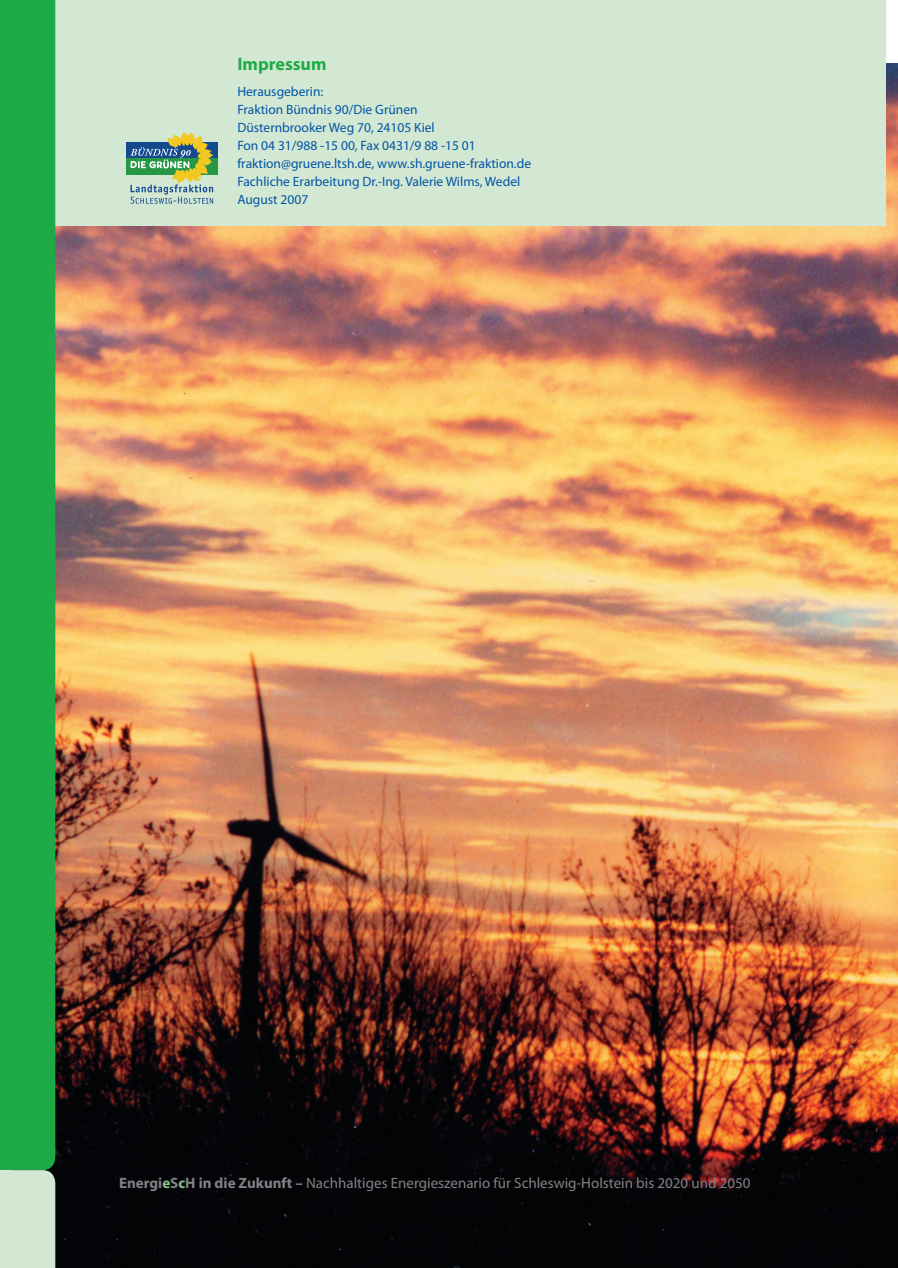
<style>
.page{position:relative;width:898px;height:1268px;background:#fff}
.page>*{position:absolute;margin:0;border:0;box-sizing:border-box;transform-origin:0 0}
.t1{font:700 18px "Myriad Pro";color:#1faa48}
.t2{font:15px "Myriad Pro";color:#808285}
.t3{font:13.5px/18px "Myriad Pro";color:#0154a6}
.s1{font-weight:700}
.s2{font-weight:700;color:#85c587}
</style>
<div class="page">
<img style="left:55px;top:64px;width:842px;height:1203px">
<div style="left:0;top:0;width:884px;height:225px;background:#d3e8d2"></div>
<div style="left:0;top:0;width:55px;height:1169px;background:#1faa48"></div>
<div style="left:0;top:1169px;width:55px;height:98px;background:#d3e8d2"></div>
<div style="left:126px;top:143px;width:92px;height:16px;background:#14498e"></div>
<div style="left:126px;top:159px;width:92px;height:16px;background:#279746"></div>
<svg style="left:130px;top:132px;width:83px;height:72px"></svg>
<h1 class="t1" style="left:237px;top:57px;width:91px">Impressum</h1>
<p class="t3" style="left:237px;top:83px;width:295px">Herausgeberin:<br>Fraktion Bündnis 90/Die Grünen<br>Düsternbrooker Weg 70, 24105 Kiel<br>Fon 04 31/988 -15 00, Fax 0431/9 88 -15 01 fraktion@gruene.ltsh.de, www.sh.gruene-fraktion.de Fachliche Erarbeitung Dr.-Ing. Valerie Wilms, Wedel August 2007</p>
<p class="t2" style="left:119px;top:1177px;width:632px"><span class="s1">Energi</span><span class="s2">e</span><span class="s1">S</span><span class="s2">c</span><span class="s1">H in die Zukunft –</span> Nachhaltiges Energieszenario für Schleswig-Holstein bis 2020 und 2050</p>
</div>
